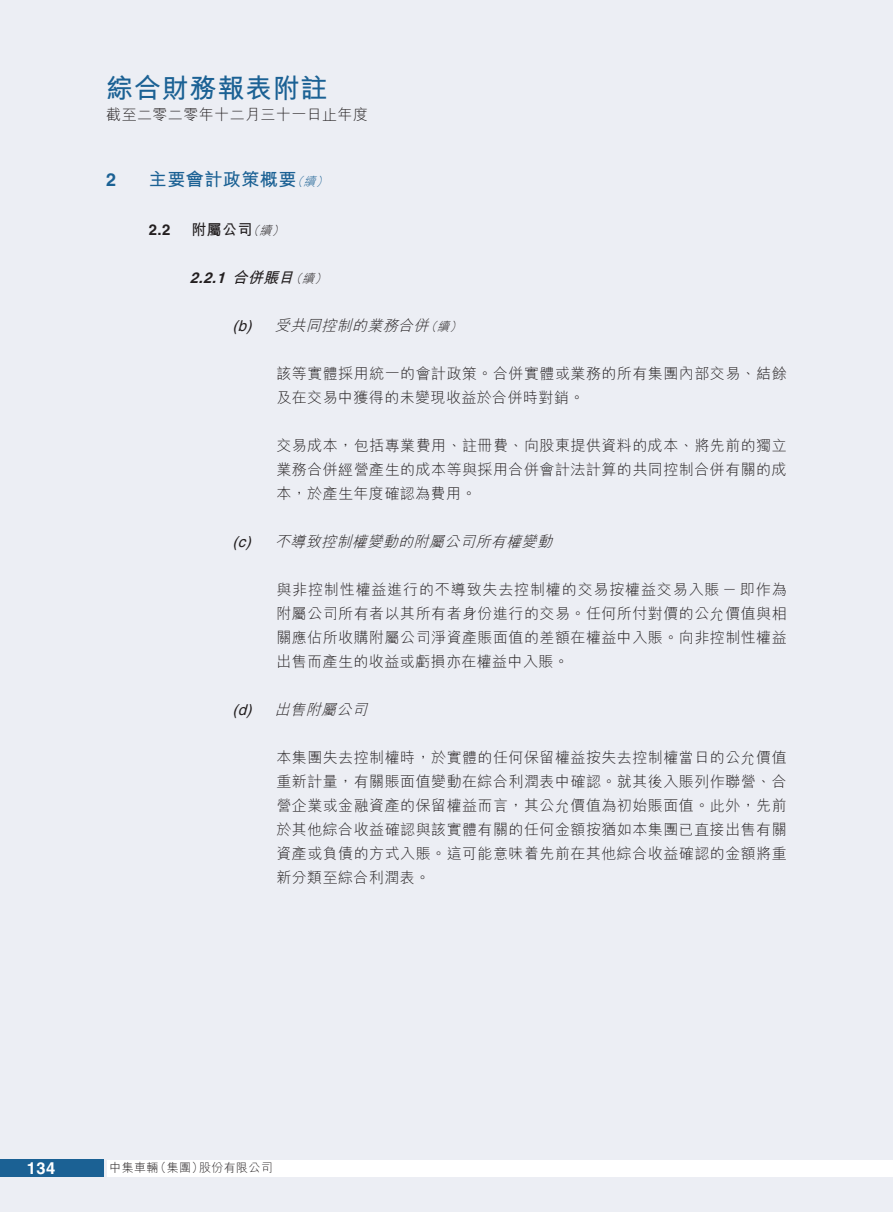
<style>
.page{position:relative;width:893px;height:1212px;background:#eceef4}
.page>*{position:absolute;margin:0;border:0;box-sizing:border-box;transform-origin:0 0}
.t1{font:700 27px "M Hei HK";letter-spacing:.03em;color:#1b6194}
.t2{font:700 18px "M Hei HK";letter-spacing:.03em;color:#1b6194}
.t3{font:700 18px "Helvetica LT Std";color:#1b6194}
.t4{font:700 16.5px "Helvetica LT Std";color:#fff}
.t5{font:300 15px/24px "M Hei HK";letter-spacing:.03em;color:#231f20;text-align:justify}
.t6{font:italic 300 15px "M Hei HK";color:#231f20}
.t7{font:italic 700 15px "Helvetica LT Std";color:#231f20}
.t8{font:700 15px "M Hei HK";color:#231f20}
.t9{font:700 15px "Helvetica LT Std";color:#231f20}
.t10{font:300 12px "M Hei HK";letter-spacing:.03em;color:#231f20}
.s1{font-weight:300;font-style:italic;font-size:12px}
.s2{font-family:"M Hei HK"}
.s3{font-family:"M Hei HK";font-weight:300;font-size:12px}
.s4{font-family:"Helvetica LT Std";font-weight:400}
.s5{font-size:12px}
</style>
<div class="page">
<div style="left:107px;top:1159px;width:786px;height:17px;background:#fff"></div>
<div style="left:0;top:1159px;width:103px;height:17px;background:#1b6194"></div>
<h1 class="t1" style="left:106px;top:68px;width:223px">綜合財務報表附註</h1>
<p class="t5" style="left:106px;top:102px;width:263px">截至二零二零年十二月三十一日止年度</p>
<p class="t3" style="left:106px;top:169px;width:12px">2</p>
<p class="t2" style="left:149px;top:166px;width:184px">主要會計政策概要<span class="s1">（續）</span></p>
<p class="t9" style="left:149px;top:220px;width:23px">2.2</p>
<p class="t8" style="left:191px;top:218px;width:97px">附屬公司<span class="s1">（續）</span></p>
<p class="t7" style="left:190px;top:268px;width:141px">2.2.1 <span class="s2">合併賬目</span><span class="s3">（續）</span></p>
<p class="t6" style="left:232px;top:317px;width:234px"><span class="s4">(b)</span> 受共同控制的業務合併<span class="s5">（續）</span></p>
<p class="t5" style="left:276px;top:361px;width:512px">該等實體採用統一的會計政策。合併實體或業務的所有集團內部交易、結餘及在交易中獲得的未變現收益於合併時對銷。</p>
<p class="t5" style="left:276px;top:433px;width:512px">交易成本，包括專業費用、註冊費、向股東提供資料的成本、將先前的獨立業務合併經營產生的成本等與採用合併會計法計算的共同控制合併有關的成本，於產生年度確認為費用。</p>
<p class="t6" style="left:232px;top:533px;width:325px"><span class="s4">(c)</span> 不導致控制權變動的附屬公司所有權變動</p>
<p class="t5" style="left:276px;top:577px;width:512px">與非控制性權益進行的不導致失去控制權的交易按權益交易入賬－即作為附屬公司所有者以其所有者身份進行的交易。任何所付對價的公允價值與相關應佔所收購附屬公司淨資產賬面值的差額在權益中入賬。向非控制性權益出售而產生的收益或虧損亦在權益中入賬。</p>
<p class="t6" style="left:232px;top:701px;width:140px"><span class="s4">(d)</span> 出售附屬公司</p>
<p class="t5" style="left:276px;top:745px;width:512px">本集團失去控制權時，於實體的任何保留權益按失去控制權當日的公允價值重新計量，有關賬面值變動在綜合利潤表中確認。就其後入賬列作聯營、合營企業或金融資產的保留權益而言，其公允價值為初始賬面值。此外，先前於其他綜合收益確認與該實體有關的任何金額按猶如本集團已直接出售有關資產或負債的方式入賬。這可能意味着先前在其他綜合收益確認的金額將重新分類至綜合利潤表。</p>
<p class="t4" style="left:27px;top:1158px;width:30px">134</p>
<p class="t10" style="left:110px;top:1162px;width:165px">中集車輛（集團）股份有限公司</p>
</div>
